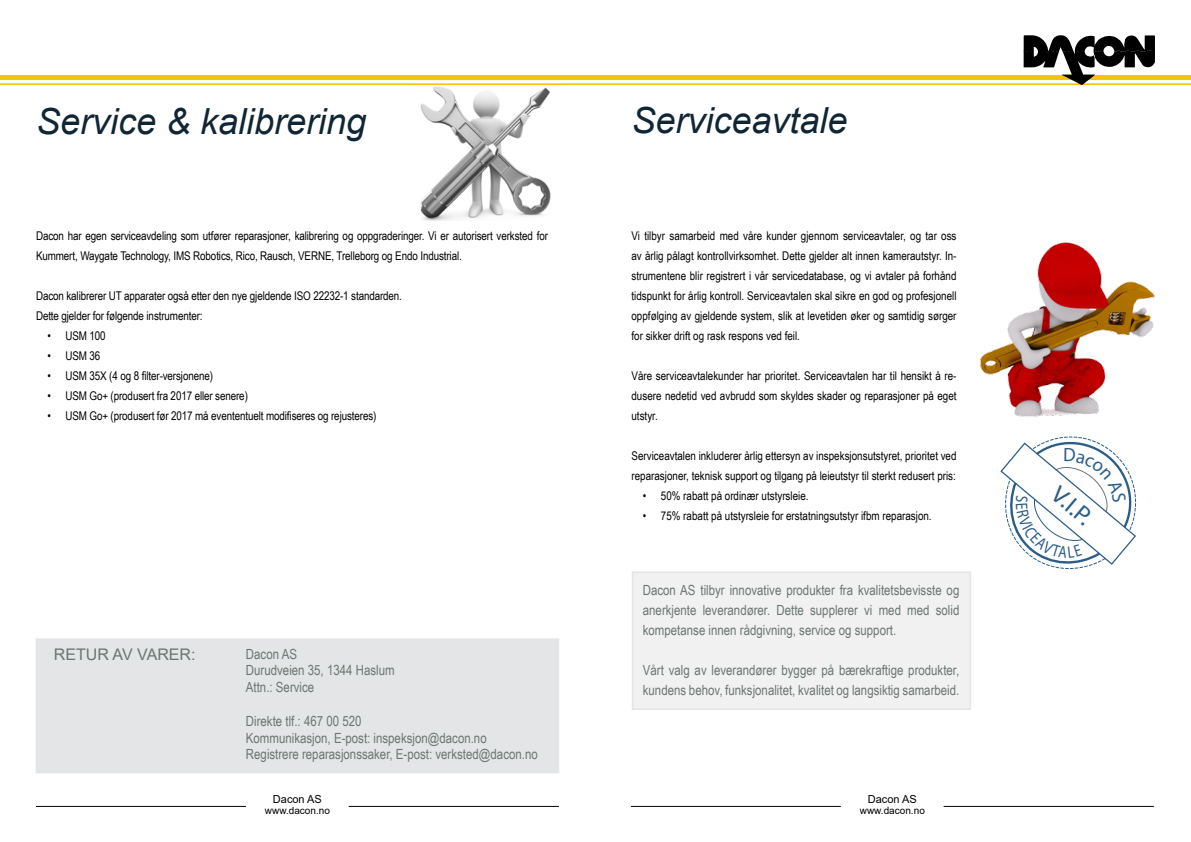
<style>
.page{position:relative;width:1191px;height:842px;background:#fff}
.page>*{position:absolute;margin:0;border:0;box-sizing:border-box;transform-origin:0 0}
.t1{font:italic 36px "Arial";color:#102635}
.t2{font:700 condensed 24.1px "Akzidenz Grotesk BE";color:#2c5d89;scale:1.05 1}
.t3{font:16px "Arial";color:#6b7670}
.t4{font:14px/16.8px "Arial Narrow";color:#6b7670}
.t5{font:12px/20px "Arial Narrow";letter-spacing:-.01em;color:#000}
.t6{font:11px "Arial";color:#000}
.t7{font:10px "Arial";color:#000}
</style>
<div class="page">
<div style="left:632px;top:571px;width:339px;height:139px;background:#f1f1f2"></div>
<div style="left:633px;top:572px;width:337px;height:137px;border:1px solid #e4e5e6"></div>
<div style="left:0;top:75px;width:1191px;height:5px;background:#f9c213"></div>
<hr style="left:0;top:83px;width:1191px;height:2px;background:#f9c213">
<svg style="left:1023px;top:35px;width:132px;height:50px"></svg>
<img style="left:979px;top:242px;width:176px;height:175px">
<hr style="left:36px;top:806px;width:210px;height:1px;background:#000">
<hr style="left:349px;top:806px;width:210px;height:1px;background:#000">
<hr style="left:631px;top:806px;width:210px;height:1px;background:#000">
<hr style="left:943px;top:806px;width:210px;height:1px;background:#000">
<div style="left:36px;top:639px;width:523px;height:134px;background:#e4e5e6"></div>
<div style="left:37px;top:639px;width:521px;height:133px;border:1px solid #e4e5e6"></div>
<img style="left:420px;top:86px;width:131px;height:134px">
<svg style="left:1000px;top:436px;width:137px;height:133px"></svg>
<h1 class="t1" style="left:36px;top:98px;width:332px">Service &amp; kalibrering</h1>
<p class="t5" style="left:36px;top:225px;width:513px">Dacon har egen serviceavdeling som utfører reparasjoner, kalibrering og oppgraderinger. Vi er autorisert verksted for<br>Kummert, Waygate Technology, IMS Robotics, Rico, Rausch, VERNE, Trelleborg og Endo Industrial.</p>
<p class="t5" style="left:36px;top:285px;width:367px">Dacon kalibrerer UT apparater også etter den nye gjeldende ISO 22232-1 standarden.<br>Dette gjelder for følgende instrumenter:</p>
<p class="t5" style="left:47px;top:325px;width:60px">• USM 100</p>
<p class="t5" style="left:47px;top:345px;width:54px">• USM 36</p>
<p class="t5" style="left:47px;top:365px;width:167px">• USM 35X (4 og 8 filter-versjonene)</p>
<p class="t5" style="left:47px;top:385px;width:202px">• USM Go+ (produsert fra 2017 eller senere)</p>
<p class="t5" style="left:47px;top:405px;width:330px">• USM Go+ (produsert før 2017 må evententuelt modifiseres og rejusteres)</p>
<h3 class="t3" style="left:54px;top:643px;width:143px">RETUR AV VARER:</h3>
<p class="t4" style="left:246px;top:645px;width:150px">Dacon AS<br>Durudveien 35, 1344 Haslum<br>Attn.: Service</p>
<p class="t4" style="left:246px;top:712px;width:293px">Direkte tlf.: 467 00 520<br>Kommunikasjon, E-post: inspeksjon@dacon.no<br>Registrere reparasjonssaker, E-post: verksted@dacon.no</p>
<p class="t6" style="left:273px;top:791px;width:50px">Dacon AS</p>
<p class="t7" style="left:265px;top:803px;width:67px">www.dacon.no</p>
<h1 class="t1" style="left:631px;top:97px;width:218px">Serviceavtale</h1>
<p class="t5" style="left:631px;top:225px;width:326px;text-align:justify">Vi tilbyr samarbeid med våre kunder gjennom serviceavtaler, og tar oss av årlig pålagt kontrollvirksomhet. Dette gjelder alt innen kamerautstyr. In&shy;strumentene blir registrert i vår servicedatabase, og vi avtaler på forhånd tidspunkt for årlig kontroll. Serviceavtalen skal sikre en god og profesjonell oppfølging av gjeldende system, slik at levetiden øker og samtidig sørger for sikker drift og rask respons ved feil.</p>
<p class="t5" style="left:631px;top:365px;width:326px;text-align:justify">Våre serviceavtalekunder har prioritet. Serviceavtalen har til hensikt å re&shy;dusere nedetid ved avbrudd som skyldes skader og reparasjoner på eget utstyr.</p>
<p class="t5" style="left:631px;top:445px;width:326px">Serviceavtalen inkluderer årlig ettersyn av inspeksjonsutstyret, prioritet ved reparasjoner, teknisk support og tilgang på leieutstyr til sterkt redusert pris:</p>
<p class="t5" style="left:643px;top:485px;width:167px">• 50% rabatt på ordinær utstyrsleie.</p>
<p class="t5" style="left:643px;top:505px;width:290px">• 75% rabatt på utstyrsleie for erstatningsutstyr ifbm reparasjon.</p>
<p class="t4" style="left:643px;top:579px;width:318px;line-height:20px;text-align:justify">Dacon AS tilbyr innovative produkter fra kvalitetsbevisste og anerkjente leverandører. Dette supplerer vi med med solid kompetanse innen rådgivning, service og support.</p>
<p class="t4" style="left:643px;top:659px;width:318px;line-height:20px">Vårt valg av leverandører bygger på bærekraftige produkter, kundens behov, funksjonalitet, kvalitet og langsiktig samarbeid.</p>
<p class="t6" style="left:868px;top:791px;width:50px">Dacon AS</p>
<p class="t7" style="left:860px;top:803px;width:67px">www.dacon.no</p>
<h2 class="t2" style="left:1064px;top:480px;width:44px;rotate:40deg">V.I.P.</h2>
</div>
